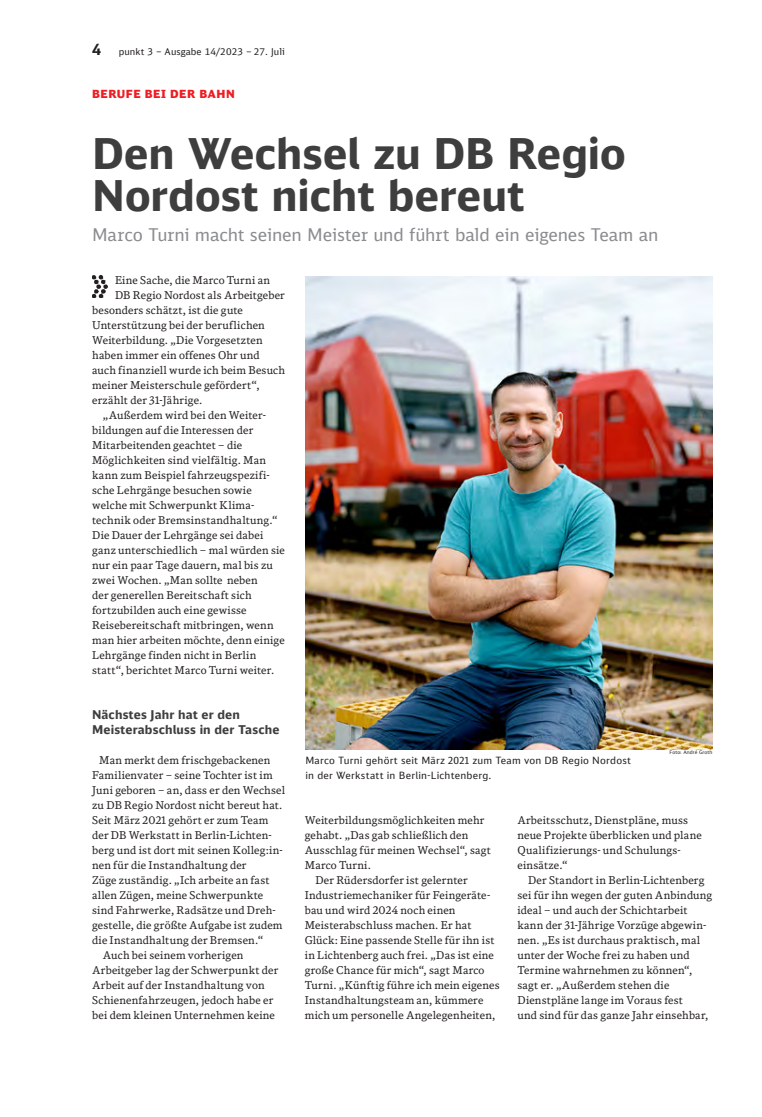
<style>
.page{position:relative;width:762px;height:1117px;background:#fff}
.page>*{position:absolute;margin:0;border:0;box-sizing:border-box;transform-origin:0 0}
.t1{font:700 42.5px/42.5px "DB Sans Alternate";letter-spacing:-.005em;color:#3e3e3f}
.t2{font:17.5px "DB Sans";letter-spacing:-.005em;color:#8a8c8f}
.t3{font:700 12.12px/15px "DB Sans Alternate";letter-spacing:.01em;color:#3e3e3f}
.t4{font:900 11.25px "DB Sans";letter-spacing:.04em;color:#ee1d23}
.t5{font:10.75px "DB News";letter-spacing:.02em;color:#231f20}
.t6{font:10px/15px "DB Sans Alternate";letter-spacing:.02em;color:#231f20}
.t7{font:9.38px "DB Sans";letter-spacing:.01em;color:#231f20}
.t8{font:5px "DB Sans Alternate";letter-spacing:.01em;color:#231f20}
.s1{font-weight:700;font-size:15px}
</style>
<div class="page">
<img style="left:305px;top:276px;width:407px;height:473px">
<img style="left:92px;top:275px;width:16px;height:22px">
<p class="t7" style="left:92px;top:46px;width:194px"><span class="s1">4</span> punkt 3 – Ausgabe 14/2023 – 27. Juli</p>
<p class="t4" style="left:92px;top:86px;width:144px">BERUFE BEI DER BAHN</p>
<p class="t1" style="left:92px;top:131px;width:535px">Den Wechsel zu DB Regio<br>Nordost nicht bereut</p>
<p class="t2" style="left:92px;top:224px;width:568px">Marco Turni macht seinen Meister und führt bald ein eigenes Team an</p>
<p class="t5" style="left:115px;top:273px;width:157px">Eine Sache, die Marco Turni an</p>
<p class="t5" style="left:115px;top:288px;width:171px">DB Regio Nordost als Arbeitgeber</p>
<p class="t5" style="left:92px;top:303px;width:152px">besonders schätzt, ist die gute</p>
<p class="t5" style="left:92px;top:318px;width:174px">Unterstützung bei der beruflichen</p>
<p class="t5" style="left:92px;top:333px;width:172px">Weiterbildung. „Die Vorgesetzten</p>
<p class="t5" style="left:92px;top:348px;width:169px">haben immer ein offenes Ohr und</p>
<p class="t5" style="left:92px;top:363px;width:194px">auch finanziell wurde ich beim Besuch</p>
<p class="t5" style="left:92px;top:378px;width:169px">meiner Meisterschule gefördert“,</p>
<p class="t5" style="left:92px;top:393px;width:112px">erzählt der 31-Jährige.</p>
<p class="t5" style="left:103px;top:408px;width:164px">„Außerdem wird bei den Weiter-</p>
<p class="t5" style="left:92px;top:423px;width:163px">bildungen auf die Interessen der</p>
<p class="t5" style="left:92px;top:438px;width:152px">Mitarbeitenden geachtet – die</p>
<p class="t5" style="left:92px;top:453px;width:176px">Möglichkeiten sind vielfältig. Man</p>
<p class="t5" style="left:92px;top:468px;width:179px">kann zum Beispiel fahrzeugspezifi-</p>
<p class="t5" style="left:92px;top:483px;width:161px">sche Lehrgänge besuchen sowie</p>
<p class="t5" style="left:92px;top:498px;width:163px">welche mit Schwerpunkt Klima-</p>
<p class="t5" style="left:92px;top:513px;width:187px">technik oder Bremsinstandhaltung.“</p>
<p class="t5" style="left:92px;top:528px;width:173px">Die Dauer der Lehrgänge sei dabei</p>
<p class="t5" style="left:92px;top:543px;width:194px">ganz unterschiedlich – mal würden sie</p>
<p class="t5" style="left:92px;top:558px;width:182px">nur ein paar Tage dauern, mal bis zu</p>
<p class="t5" style="left:92px;top:573px;width:167px">zwei Wochen. „Man sollte neben</p>
<p class="t5" style="left:92px;top:588px;width:161px">der generellen Bereitschaft sich</p>
<p class="t5" style="left:92px;top:603px;width:156px">fortzubilden auch eine gewisse</p>
<p class="t5" style="left:92px;top:618px;width:183px">Reisebereitschaft mitbringen, wenn</p>
<p class="t5" style="left:92px;top:633px;width:194px">man hier arbeiten möchte, denn einige</p>
<p class="t5" style="left:92px;top:648px;width:166px">Lehrgänge finden nicht in Berlin</p>
<p class="t5" style="left:92px;top:663px;width:184px">statt“, berichtet Marco Turni weiter.</p>
<p class="t3" style="left:92px;top:706px;width:189px">Nächstes Jahr hat er den<br>Meisterabschluss in der Tasche</p>
<p class="t5" style="left:99px;top:753px;width:173px">Man merkt dem frischgebackenen</p>
<p class="t5" style="left:92px;top:768px;width:182px">Familienvater – seine Tochter ist im</p>
<p class="t5" style="left:92px;top:783px;width:195px">Juni geboren – an, dass er den Wechsel</p>
<p class="t5" style="left:92px;top:798px;width:192px">zu DB Regio Nordost nicht bereut hat.</p>
<p class="t5" style="left:92px;top:813px;width:178px">Seit März 2021 gehört er zum Team</p>
<p class="t5" style="left:92px;top:828px;width:181px">der DB Werkstatt in Berlin-Lichten-</p>
<p class="t5" style="left:92px;top:843px;width:191px">berg und ist dort mit seinen Kolleg:in-</p>
<p class="t5" style="left:92px;top:858px;width:156px">nen für die Instandhaltung der</p>
<p class="t5" style="left:92px;top:873px;width:179px">Züge zuständig. „Ich arbeite an fast</p>
<p class="t5" style="left:92px;top:888px;width:173px">allen Zügen, meine Schwerpunkte</p>
<p class="t5" style="left:92px;top:903px;width:185px">sind Fahrwerke, Radsätze und Dreh-</p>
<p class="t5" style="left:92px;top:918px;width:192px">gestelle, die größte Aufgabe ist zudem</p>
<p class="t5" style="left:92px;top:933px;width:173px">die Instandhaltung der Bremsen.“</p>
<p class="t5" style="left:103px;top:948px;width:142px">Auch bei seinem vorherigen</p>
<p class="t5" style="left:92px;top:963px;width:188px">Arbeitgeber lag der Schwerpunkt der</p>
<p class="t5" style="left:92px;top:978px;width:174px">Arbeit auf der Instandhaltung von</p>
<p class="t5" style="left:92px;top:993px;width:183px">Schienenfahrzeugen, jedoch habe er</p>
<p class="t5" style="left:92px;top:1008px;width:184px">bei dem kleinen Unternehmen keine</p>
<p class="t8" style="left:669px;top:749px;width:44px">Foto: André Groth</p>
<p class="t6" style="left:305px;top:752px;width:327px">Marco Turni gehört seit März 2021 zum Team von DB Regio Nordost in der Werkstatt in Berlin-Lichtenberg.</p>
<p class="t5" style="left:517px;top:813px;width:172px">Arbeitsschutz, Dienstpläne, muss</p>
<p class="t5" style="left:517px;top:828px;width:186px">neue Projekte überblicken und plane</p>
<p class="t5" style="left:517px;top:843px;width:164px">Qualifizierungs- und Schulungs-</p>
<p class="t5" style="left:517px;top:858px;width:52px">einsätze.“</p>
<p class="t5" style="left:528px;top:873px;width:178px">Der Standort in Berlin-Lichtenberg</p>
<p class="t5" style="left:517px;top:888px;width:196px">sei für ihn wegen der guten Anbindung</p>
<p class="t5" style="left:517px;top:903px;width:172px">ideal – und auch der Schichtarbeit</p>
<p class="t5" style="left:517px;top:918px;width:190px">kann der 31-Jährige Vorzüge abgewin-</p>
<p class="t5" style="left:517px;top:933px;width:184px">nen. „Es ist durchaus praktisch, mal</p>
<p class="t5" style="left:517px;top:948px;width:174px">unter der Woche frei zu haben und</p>
<p class="t5" style="left:517px;top:963px;width:177px">Termine wahrnehmen zu können“,</p>
<p class="t5" style="left:517px;top:978px;width:153px">sagt er. „Außerdem stehen die</p>
<p class="t5" style="left:517px;top:993px;width:167px">Dienstpläne lange im Voraus fest</p>
<p class="t5" style="left:517px;top:1008px;width:192px">und sind für das ganze Jahr einsehbar,</p>
<p class="t5" style="left:305px;top:813px;width:181px">Weiterbildungsmöglichkeiten mehr</p>
<p class="t5" style="left:305px;top:828px;width:165px">gehabt. „Das gab schließlich den</p>
<p class="t5" style="left:305px;top:843px;width:188px">Ausschlag für meinen Wechsel“, sagt</p>
<p class="t5" style="left:305px;top:858px;width:68px">Marco Turni.</p>
<p class="t5" style="left:315px;top:873px;width:154px">Der Rüdersdorfer ist gelernter</p>
<p class="t5" style="left:305px;top:888px;width:187px">Industriemechaniker für Feingeräte-</p>
<p class="t5" style="left:305px;top:903px;width:152px">bau und wird 2024 noch einen</p>
<p class="t5" style="left:305px;top:918px;width:168px">Meisterabschluss machen. Er hat</p>
<p class="t5" style="left:305px;top:933px;width:191px">Glück: Eine passende Stelle für ihn ist</p>
<p class="t5" style="left:305px;top:948px;width:191px">in Lichtenberg auch frei. „Das ist eine</p>
<p class="t5" style="left:305px;top:963px;width:181px">große Chance für mich“, sagt Marco</p>
<p class="t5" style="left:305px;top:978px;width:196px">Turni. „Künftig führe ich mein eigenes</p>
<p class="t5" style="left:305px;top:993px;width:180px">Instandhaltungsteam an, kümmere</p>
<p class="t5" style="left:305px;top:1008px;width:192px">mich um personelle Angelegenheiten,</p>
</div>
